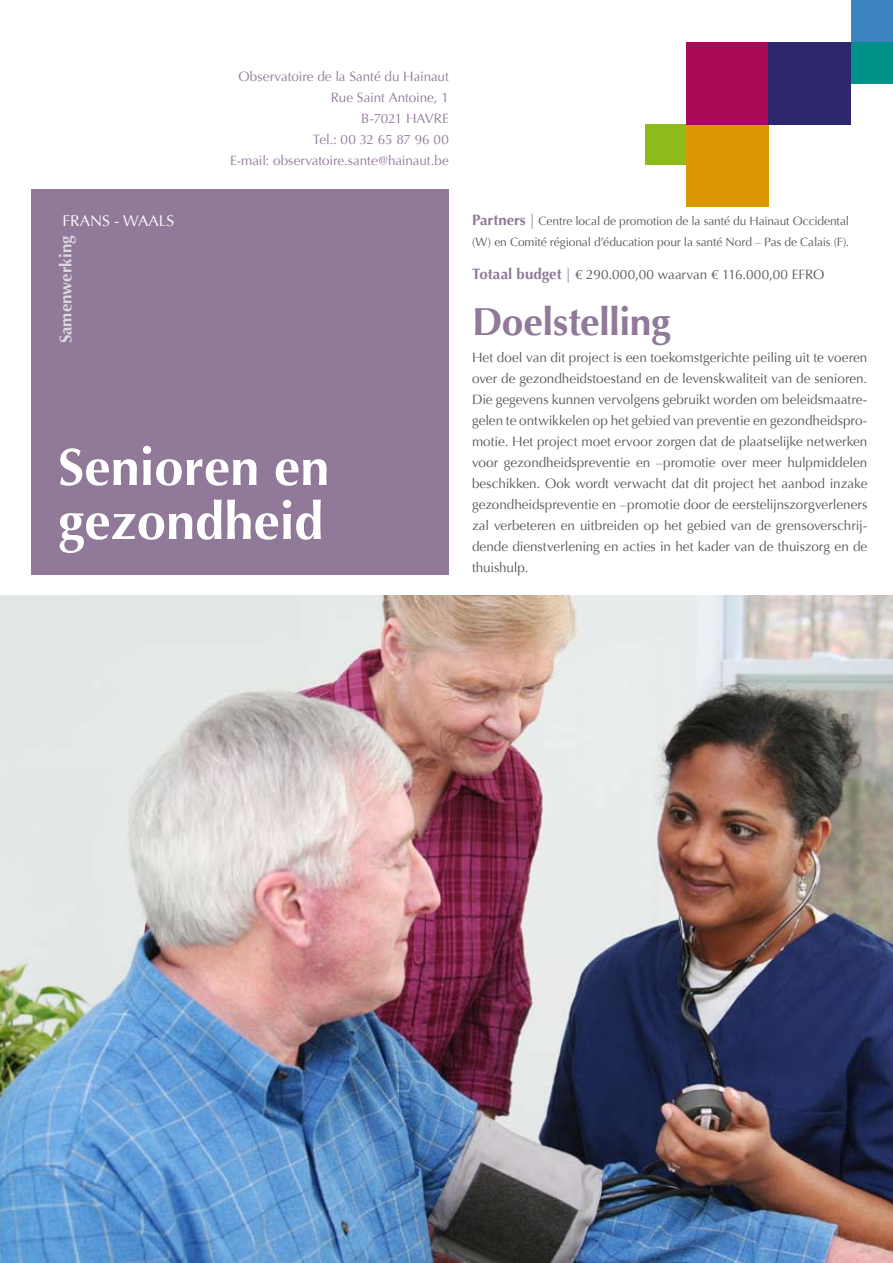
<style>
.page{position:relative;width:893px;height:1263px;background:#fff}
.page>*{position:absolute;margin:0;border:0;box-sizing:border-box;transform-origin:0 0}
.t1{font:700 52.5px/54px "Optima";color:#fff}
.t2{font:700 39px "Optima";letter-spacing:-.01em;color:#917999}
.t3{font:700 16.8px "Optima";color:#fff}
.t4{font:15.6px "Optima";color:#fff}
.t5{font:13.5px/21px "Optima";letter-spacing:-.01em;color:#58585a;text-align:justify}
.t6{font:13.5px/21px "Optima";letter-spacing:-.005em;color:#917999;text-align:right}
.t7{font:12px/21px "Optima";letter-spacing:-.005em;color:#58585a}
.s1{font-weight:700;font-size:15px;color:#917999}
.s2{font-size:15px;color:#917999}
</style>
<div class="page">
<img style="left:0;top:595px;width:893px;height:668px">
<div style="left:31px;top:189px;width:418px;height:385px;background:#917999"></div>
<div style="left:59px;top:446px;width:410px;height:203px;background:#000;opacity:.1"></div>
<div style="left:645px;top:125px;width:41px;height:40px;background:#8fba1b"></div>
<div style="left:686px;top:125px;width:82px;height:82px;background:#db9601"></div>
<div style="left:686px;top:42px;width:82px;height:83px;background:#ac0956"></div>
<div style="left:768px;top:42px;width:83px;height:83px;background:#2d286e"></div>
<div style="left:851px;top:0;width:42px;height:42px;background:#3c84c0"></div>
<div style="left:851px;top:42px;width:42px;height:41px;background:#02908a"></div>
<p class="t4" style="left:62px;top:212px;width:113px">FRANS - WAALS</p>
<p class="t3" style="left:56px;top:343px;width:109px;rotate:-90deg">Samenwerking</p>
<p class="t6" style="left:230px;top:66px;width:220px">Observatoire de la Santé du Hainaut<br>Rue Saint Antoine, 1<br>B-7021 HAVRE<br>Tel.: 00 32 65 87 96 00<br>E-mail: observatoire.sante@hainaut.be</p>
<h1 class="t1" style="left:58px;top:441px;width:273px">Senioren en gezondheid</h1>
<p class="t7" style="left:472px;top:211px;width:379px"><span class="s1">Partners</span> <span class="s2">|</span> Centre local de promotion de la santé du Hainaut Occidental (W) en Comité régional d’éducation pour la santé Nord – Pas de Calais (F).</p>
<p class="t5" style="left:472px;top:264px;width:354px"><span class="s1">Totaal budget</span> <span class="s2">|</span> € 290.000,00 waarvan € 116.000,00 EFRO</p>
<h2 class="t2" style="left:472px;top:299px;width:200px">Doelstelling</h2>
<p class="t5" style="left:472px;top:347px;width:397px">Het doel van dit project is een toekomstgerichte peiling uit te voeren over de gezondheidstoestand en de levenskwaliteit van de senioren.<br>Die gegevens kunnen vervolgens gebruikt worden om beleidsmaatre&shy;gelen te ontwikkelen op het gebied van preventie en gezondheidspro&shy;motie. Het project moet ervoor zorgen dat de plaatselijke netwerken voor gezondheidspreventie en –promotie over meer hulpmiddelen beschikken. Ook wordt verwacht dat dit project het aanbod inzake gezondheidspreventie en –promotie door de eerstelijnszorgverleners zal verbeteren en uitbreiden op het gebied van de grensoverschrij&shy;dende dienstverlening en acties in het kader van de thuiszorg en de thuishulp.</p>
</div>
